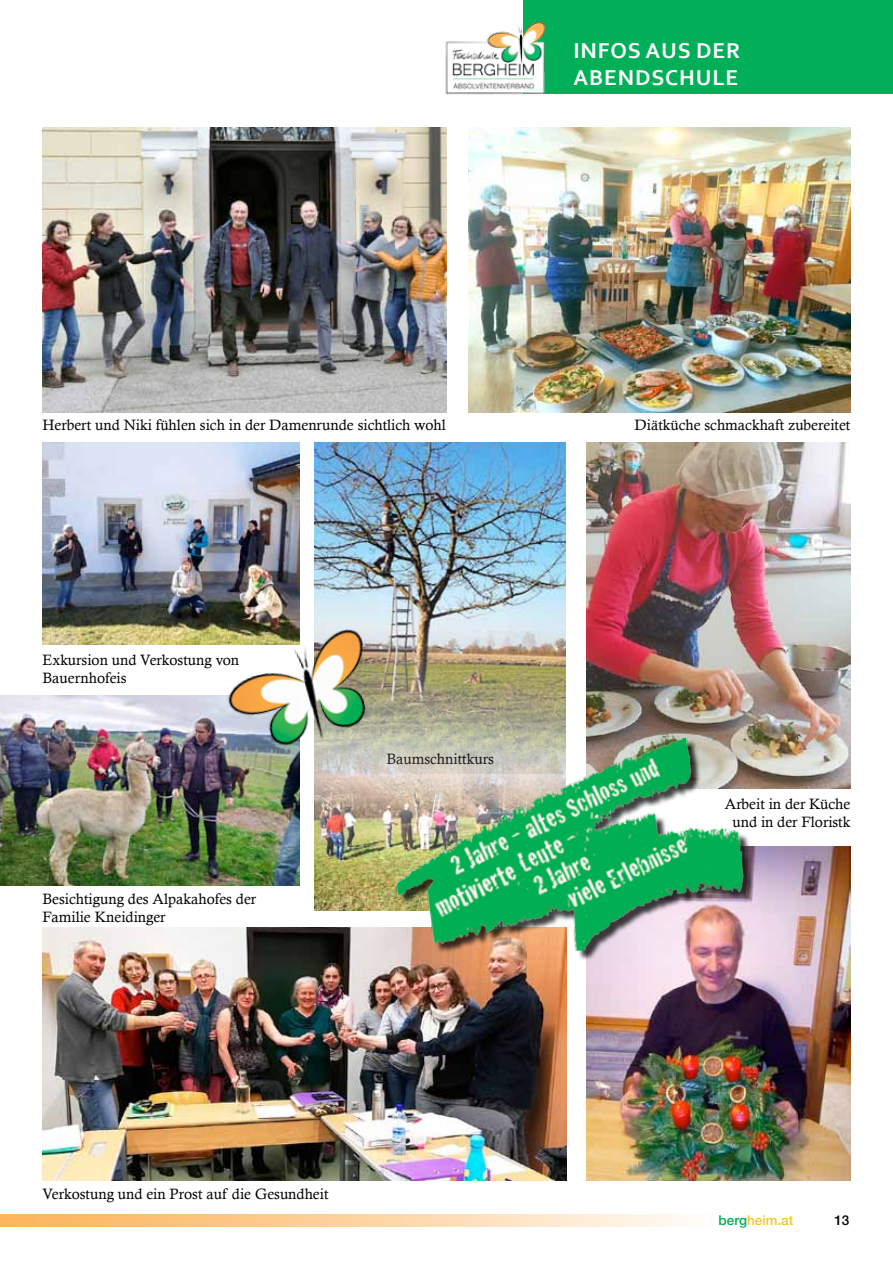
<style>
.page{position:relative;width:893px;height:1263px;background:#fff}
.page>*{position:absolute;margin:0;border:0;box-sizing:border-box;transform-origin:0 0}
.t1{font:700 22.5px "Corbel";letter-spacing:.04em;color:#fff}
.t2{font:15px/18px "Calisto";color:#000}
.t3{font:500 13.5px "Helvetica Neue";color:#f1c725}
.t4{font:500 13.5px "Helvetica Neue";color:#000}
.s1{color:#00af57}
</style>
<div class="page">
<img style="left:469px;top:128px;width:381px;height:284px">
<img style="left:587px;top:442px;width:263px;height:346px">
<img style="left:43px;top:128px;width:403px;height:284px">
<img style="left:43px;top:442px;width:257px;height:203px">
<img style="left:587px;top:847px;width:263px;height:333px">
<img style="left:43px;top:927px;width:523px;height:253px">
<img style="left:0;top:695px;width:300px;height:190px">
<img style="left:315px;top:442px;width:251px;height:287px">
<img style="left:216px;top:625px;width:167px;height:134px">
<div style="left:523px;top:0;width:370px;height:94px;background:#00af57"></div>
<img style="left:445px;top:21px;width:101px;height:74px">
<svg style="left:0;top:1214px;width:684px;height:13px;background:#fed3a0"></svg>
<img style="left:315px;top:745px;width:46px;height:165px">
<img style="left:361px;top:729px;width:438px;height:241px">
<h1 class="t1" style="left:573px;top:37px;width:168px">INFOS AUS DER</h1>
<h1 class="t1" style="left:531px;top:64px;width:25px">AB</h1>
<h1 class="t1" style="left:604px;top:64px;width:136px">ENDSCHULE</h1>
<p class="t2" style="left:43px;top:415px;width:405px">Herbert und Niki fühlen sich in der Damenrunde sichtlich wohl</p>
<p class="t2" style="left:43px;top:650px;width:198px">Exkursion und Verkostung von<br>Bauernhofeis</p>
<p class="t2" style="left:43px;top:889px;width:215px">Besichtigung des Alpakahofes der<br>Familie Kneidinger</p>
<p class="t2" style="left:386px;top:750px;width:109px">Baumschnittkurs</p>
<p class="t2" style="left:43px;top:1185px;width:288px">Verkostung und ein Prost auf die Gesundheit</p>
<p class="t2" style="left:635px;top:415px;width:217px">Diätküche schmackhaft zubereitet</p>
<p class="t2" style="left:725px;top:794px;width:127px;text-align:center">Arbeit in der Küche und in der Floristk</p>
<p class="t3" style="left:719px;top:1209px;width:76px"><span class="s1">berg</span>heim.at</p>
<p class="t4" style="left:834px;top:1209px;width:17px">13</p>
</div>
